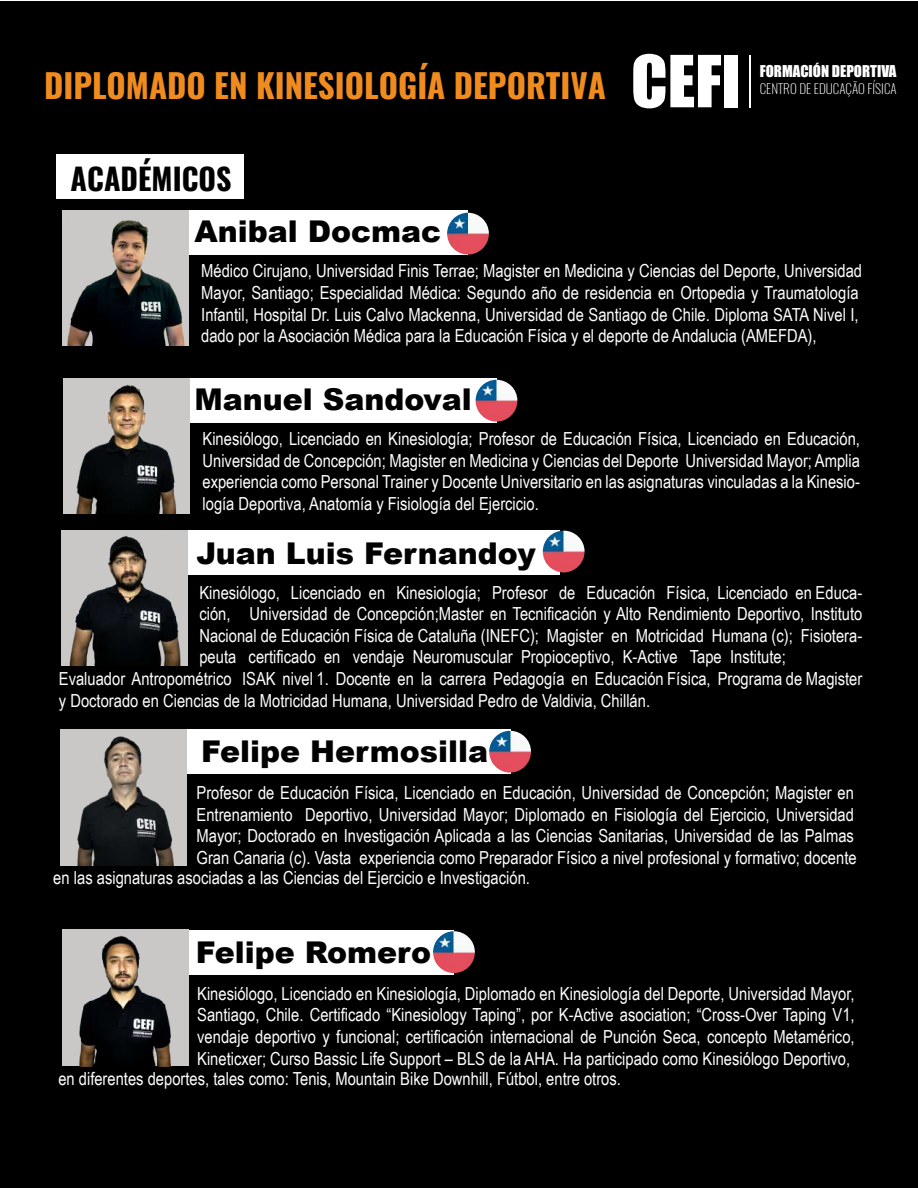
<style>
.page{position:relative;width:918px;height:1188px;background:#fff}
.page>*{position:absolute;margin:0;border:0;box-sizing:border-box;transform-origin:0 0}
.t1{font:66.3px "Impact";color:#fff}
.t2{font:700 33px "Oswald";color:#f08c1e}
.t3{font:900 30px "Arial";color:#000}
.t4{font:700 30px "Oswald";color:#000}
.t5{font:18px/21.6px "Arial Narrow";color:#fff}
.t6{font:15px "Impact";color:#fff}
.t7{font:200 13.2px "Oswald";color:#fff}
</style>
<div class="page">
<div style="left:0;top:2px;width:918px;height:1186px;background:#000"></div>
<hr style="left:749px;top:55px;width:1px;height:52px;background:#fff">
<div style="left:56px;top:154px;width:187px;height:45px;background:#fff"></div>
<div style="left:187px;top:378px;width:309px;height:45px;background:#fff"></div>
<div style="left:183px;top:530px;width:376px;height:45px;background:#fff"></div>
<div style="left:186px;top:729px;width:324px;height:45px;background:#fff"></div>
<div style="left:188px;top:930px;width:266px;height:44px;background:#fff"></div>
<div style="left:186px;top:211px;width:282px;height:44px;background:#fff"></div>
<img style="left:447px;top:213px;width:42px;height:42px;border-radius:21px">
<img style="left:476px;top:380px;width:41px;height:42px;border-radius:21px">
<img style="left:543px;top:531px;width:42px;height:41px;border-radius:21px">
<img style="left:489px;top:731px;width:42px;height:42px;border-radius:21px">
<img style="left:433px;top:931px;width:42px;height:42px;border-radius:21px">
<div style="left:60px;top:729px;width:127px;height:136px;background:#c9c8c7"></div>
<img style="left:60px;top:736px;width:127px;height:130px">
<div style="left:63px;top:378px;width:127px;height:135px;background:#cac9c8"></div>
<img style="left:76px;top:385px;width:101px;height:128px">
<img style="left:61px;top:532px;width:127px;height:133px">
<div style="left:62px;top:211px;width:127px;height:135px;background:#cac9c8"></div>
<img style="left:63px;top:217px;width:122px;height:129px">
<div style="left:62px;top:930px;width:127px;height:136px;background:#c9c8c7"></div>
<img style="left:79px;top:936px;width:93px;height:131px">
<h2 class="t2" style="left:44px;top:56px;width:563px">DIPLOMADO EN KINESIOLOGÍA DEPORTIVA</h2>
<h3 class="t4" style="left:71px;top:152px;width:162px">ACADÉMICOS</h3>
<h1 class="t1" style="left:631px;top:30px;width:111px">CEFI</h1>
<p class="t6" style="left:760px;top:60px;width:138px">FORMACIÓN DEPORTIVA</p>
<p class="t7" style="left:760px;top:80px;width:138px">CENTRO DE EDUCAÇÃO FÍSICA</p>
<h3 class="t3" style="left:195px;top:210px;width:248px">Anibal Docmac</h3>
<p class="t5" style="left:201px;top:260px;width:662px">Médico Cirujano, Universidad Finis Terrae; Magister en Medicina y Ciencias del Deporte, Universidad Mayor, Santiago; Especialidad Médica: Segundo año de residencia en Ortopedia y Traumatología Infantil, Hospital Dr. Luis Calvo Mackenna, Universidad de Santiago de Chile. Diploma SATA Nivel I, dado por la Asociación Médica para la Educación Física y el deporte de Andalucia (AMEFDA),</p>
<h3 class="t3" style="left:194px;top:378px;width:279px">Manuel Sandoval</h3>
<p class="t5" style="left:203px;top:427px;width:659px;text-align:justify">Kinesiólogo, Licenciado en Kinesiología; Profesor de Educación Física, Licenciado en Educación, Universidad de Concepción; Magister en Medicina y Ciencias del Deporte Universidad Mayor; Amplia experiencia como Personal Trainer y Docente Universitario en las asignaturas vinculadas a la Kinesio&shy;logía Deportiva, Anatomía y Fisiología del Ejercicio.</p>
<h3 class="t3" style="left:196px;top:531px;width:341px">Juan Luis Fernandoy</h3>
<p class="t5" style="left:199px;top:581px;width:665px">Kinesiólogo, Licenciado en Kinesiología; Profesor de Educación Física, Licenciado en Educa-</p>
<p class="t5" style="left:199px;top:602px;width:665px">ción, Universidad de Concepción;Master en Tecnificación y Alto Rendimiento Deportivo, Instituto</p>
<p class="t5" style="left:199px;top:624px;width:664px">Nacional de Educación Física de Cataluña (INEFC); Magister en Motricidad Humana (c); Fisiotera-</p>
<p class="t5" style="left:199px;top:646px;width:588px">peuta certificado en vendaje Neuromuscular Propioceptivo, K-Active Tape Institute;</p>
<p class="t5" style="left:59px;top:667px;width:805px">Evaluador Antropométrico ISAK nivel 1. Docente en la carrera Pedagogía en Educación Física, Programa de Magister</p>
<p class="t5" style="left:59px;top:689px;width:593px">y Doctorado en Ciencias de la Motricidad Humana, Universidad Pedro de Valdivia, Chillán.</p>
<h3 class="t3" style="left:201px;top:730px;width:289px">Felipe Hermosilla</h3>
<p class="t5" style="left:197px;top:781px;width:662px">Profesor de Educación Física, Licenciado en Educación, Universidad de Concepción; Magister en Entrenamiento Deportivo, Universidad Mayor; Diplomado en Fisiología del Ejercicio, Universidad Mayor; Doctorado en Investigación Aplicada a las Ciencias Sanitarias, Universidad de las Palmas Gran Canaria (c). Vasta experiencia como Preparador Físico a nivel profesional y formativo; docente</p>
<p class="t5" style="left:53px;top:866px;width:478px">en las asignaturas asociadas a las Ciencias del Ejercicio e Investigación.</p>
<h3 class="t3" style="left:196px;top:930px;width:237px">Felipe Romero</h3>
<p class="t5" style="left:197px;top:982px;width:659px">Kinesiólogo, Licenciado en Kinesiología, Diplomado en Kinesiología del Deporte, Universidad Mayor,</p>
<p class="t5" style="left:197px;top:1004px;width:659px">Santiago, Chile. Certificado “Kinesiology Taping”, por K-Active asociation; “Cross-Over Taping V1,</p>
<p class="t5" style="left:197px;top:1025px;width:659px">vendaje deportivo y funcional; certificación internacional de Punción Seca, concepto Metamérico,</p>
<p class="t5" style="left:197px;top:1047px;width:655px">Kineticxer; Curso Bassic Life Support – BLS de la AHA. Ha participado como Kinesiólogo Deportivo,</p>
<p class="t5" style="left:58px;top:1067px;width:564px">en diferentes deportes, tales como: Tenis, Mountain Bike Downhill, Fútbol, entre otros.</p>
</div>
